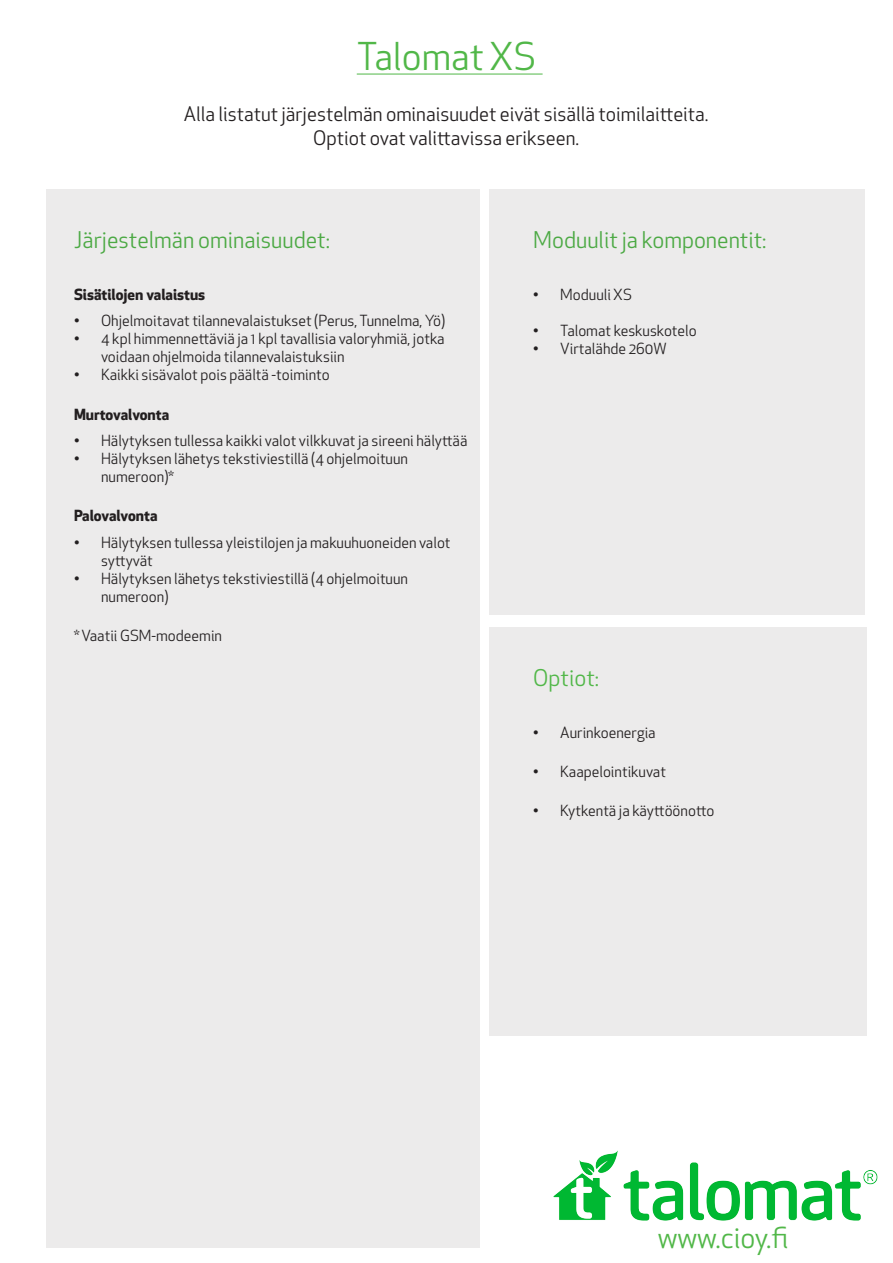
<style>
.page{position:relative;width:893px;height:1263px;background:#fff}
.page>*{position:absolute;margin:0;border:0;box-sizing:border-box;transform-origin:0 0}
.t1{font:37.5px "Apex New";color:#51b748}
.t2{font:28.2px "Apex New";color:#51b748}
.t3{font:22.5px "Apex New";color:#51b748}
.t4{font:19.5px "Apex New";color:#231f20}
.t5{font:15px/18px "Apex New";color:#231f20}
.t6{font:700 15px "Apex New";color:#231f20}
</style>
<div class="page">
<hr style="left:357px;top:74px;width:186px;height:1px;background:#51b748">
<img style="left:553px;top:1150px;width:325px;height:71px">
<div style="left:46px;top:189px;width:433px;height:1059px;background:#ecebeb"></div>
<div style="left:489px;top:189px;width:376px;height:426px;background:#ecebeb"></div>
<div style="left:489px;top:627px;width:378px;height:409px;background:#ecebeb"></div>
<p class="t1" style="left:357px;top:33px;width:181px">Talomat XS</p>
<p class="t4" style="left:184px;top:102px;width:526px">Alla listatut järjestelmän ominaisuudet eivät sisällä toimilaitteita.</p>
<p class="t4" style="left:313px;top:126px;width:268px">Optiot ovat valittavissa erikseen.</p>
<p class="t3" style="left:74px;top:225px;width:257px">Järjestelmän ominaisuudet:</p>
<p class="t6" style="left:74px;top:283px;width:133px">Sisätilojen valaistus</p>
<p class="t5" style="left:74px;top:312px;width:373px">• Ohjelmoitavat tilannevalaistukset (Perus, Tunnelma, Yö)</p>
<p class="t5" style="left:101px;top:330px;width:345px;text-indent:-27px">• 4 kpl himmennettäviä ja 1 kpl tavallisia valoryhmiä, jotka voidaan ohjelmoida tilannevalaistuksiin</p>
<p class="t5" style="left:74px;top:366px;width:257px">• Kaikki sisävalot pois päältä -toiminto</p>
<p class="t6" style="left:74px;top:403px;width:97px">Murtovalvonta</p>
<p class="t5" style="left:74px;top:432px;width:395px">• Hälytyksen tullessa kaikki valot vilkkuvat ja sireeni hälyttää</p>
<p class="t5" style="left:101px;top:450px;width:309px;text-indent:-27px">• Hälytyksen lähetys tekstiviestillä (4 ohjelmoituun numeroon)*</p>
<p class="t6" style="left:74px;top:505px;width:85px">Palovalvonta</p>
<p class="t5" style="left:101px;top:533px;width:351px;text-indent:-27px">• Hälytyksen tullessa yleistilojen ja makuuhuoneiden valot syttyvät</p>
<p class="t5" style="left:101px;top:569px;width:309px;text-indent:-27px">• Hälytyksen lähetys tekstiviestillä (4 ohjelmoituun numeroon)</p>
<p class="t5" style="left:74px;top:627px;width:150px">* Vaatii GSM-modeemin</p>
<p class="t3" style="left:533px;top:225px;width:235px">Moduulit ja komponentit:</p>
<p class="t5" style="left:533px;top:285px;width:100px">• Moduuli XS</p>
<p class="t5" style="left:533px;top:321px;width:165px">• Talomat keskuskotelo</p>
<p class="t5" style="left:533px;top:339px;width:135px">• Virtalähde 260W</p>
<p class="t3" style="left:533px;top:663px;width:67px">Optiot:</p>
<p class="t5" style="left:533px;top:723px;width:124px">• Aurinkoenergia</p>
<p class="t5" style="left:533px;top:762px;width:134px">• Kaapelointikuvat</p>
<p class="t5" style="left:533px;top:802px;width:183px">• Kytkentä ja käyttöönotto</p>
<p class="t2" style="left:658px;top:1220px;width:132px">www.cioy.fi</p>
</div>
